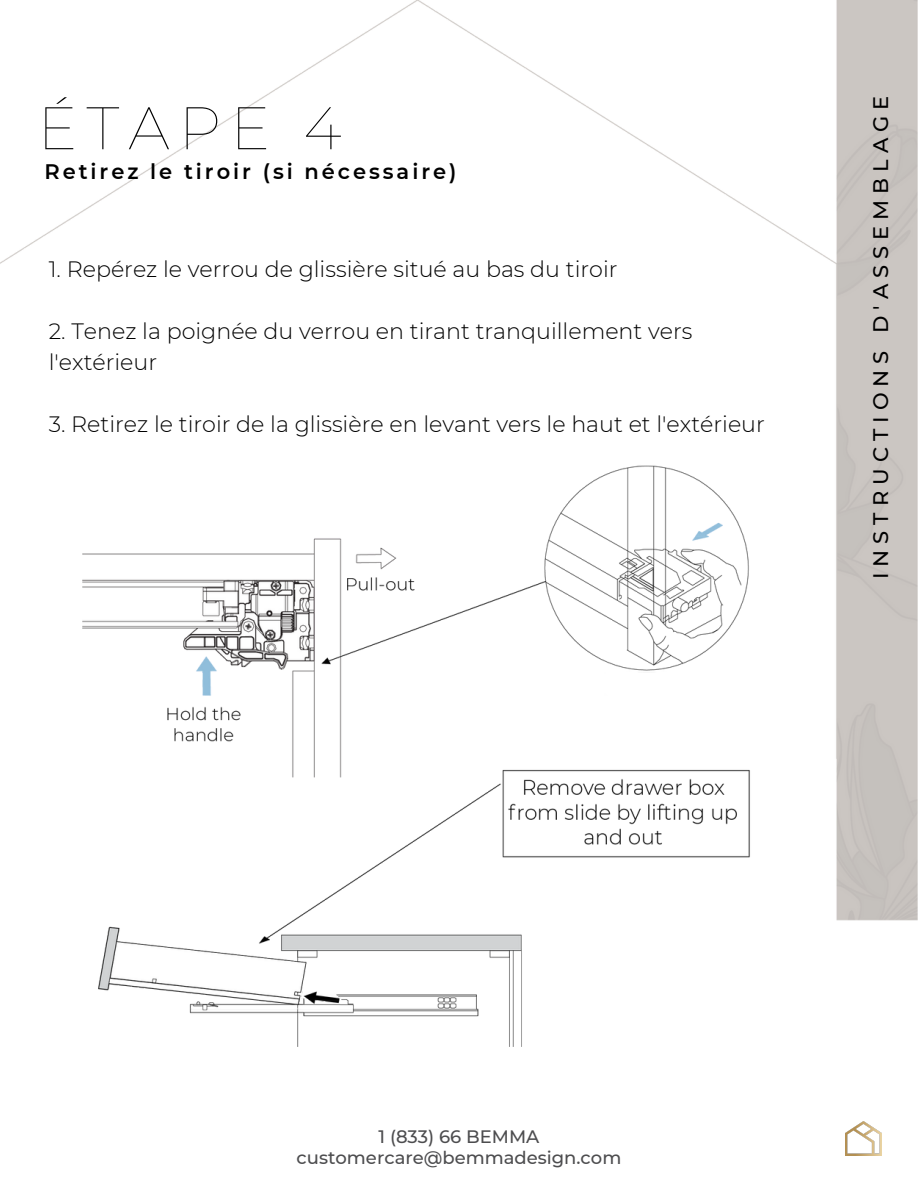
<style>
.page{position:relative;width:918px;height:1188px;background:#fff}
.page>*{position:absolute;margin:0;border:0;box-sizing:border-box;transform-origin:0 0}
.t1{font:100 60px "Montserrat";letter-spacing:.15em;color:#000}
.t2{font:300 22.2px/31px "Montserrat";color:#000}
.t3{font:600 21px "Montserrat";letter-spacing:.14em;color:#000}
.t4{font:500 21px "Montserrat";letter-spacing:.285em;color:#000}
.t5{font:500 18px "Montserrat";color:#4d4d4f}
</style>
<div class="page">
<img style="left:0;top:0;width:918px;height:1156px">
<img style="left:845px;top:1122px;width:36px;height:33px">
<img style="left:82px;top:463px;width:671px;height:584px">
<p class="t1" style="left:37px;top:91px;width:306px">ÉTAPE 4</p>
<p class="t3" style="left:44px;top:159px;width:414px">Retirez le tiroir (si nécessaire)</p>
<p class="t2" style="left:49px;top:253px;width:570px">1. Repérez le verrou de glissière situé au bas du tiroir</p>
<p class="t2" style="left:49px;top:315px;width:645px">2. Tenez la poignée du verrou en tirant tranquillement vers l'extérieur</p>
<h2 class="t2" style="left:49px;top:409px;width:718px">3. Retirez le tiroir de la glissière en levant vers le haut et l'extérieur</h2>
<p class="t4" style="left:868px;top:579px;width:485px;rotate:-90deg">INSTRUCTIONS D'ASSEMBLAGE</p>
<h3 class="t5" style="left:379px;top:1126px;width:162px">1 (833) 66 BEMMA</h3>
<h4 class="t5" style="left:297px;top:1146px;width:326px">customercare@bemmadesign.com</h4>
</div>
